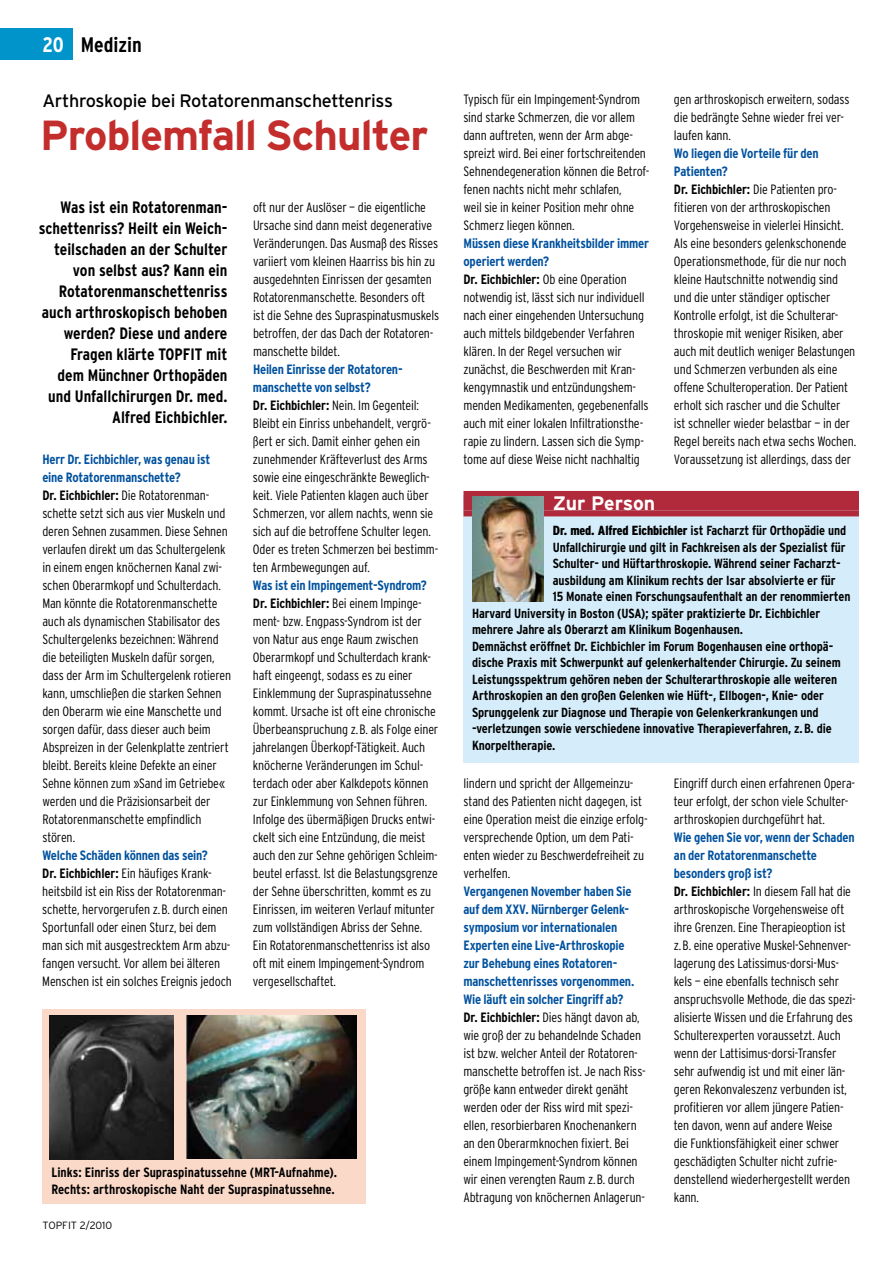
<style>
.page{position:relative;width:893px;height:1263px;background:#fff}
.page>*{position:absolute;margin:0;border:0;box-sizing:border-box;transform-origin:0 0}
.t1{font:700 42px "Interstate";letter-spacing:-.02em;color:#c32e2d}
.t2{font:700 condensed 21px "Interstate";color:#000}
.t3{font:700 19.5px "Interstate";letter-spacing:-.01em;color:#fff}
.t4{font:18px "Interstate";letter-spacing:-.02em;color:#000}
.t5{font:700 condensed 16.5px/21px "Interstate";color:#000;text-align:right}
.t6{font:300 condensed 13.5px/18px "Interstate";letter-spacing:-.015em;color:#000}
.t7{font:700 condensed 13.5px/16.5px "Interstate";color:#000}
.t8{font:700 condensed 13.2px "Interstate";letter-spacing:-.01em;color:#000}
.t9{font:300 10.5px "Interstate";color:#000}
.s1{color:#fff}
.s2{font-weight:700;color:#00519e}
.s3{font-weight:700}
.s4{font-weight:900}
</style>
<div class="page">
<div style="left:463px;top:495px;width:396px;height:267px;background:#d5edfa"></div>
<div style="left:463px;top:491px;width:396px;height:19px;background:#b12a3b"></div>
<div style="left:463px;top:510px;width:396px;height:6px;background:#b12a3b"></div>
<img style="left:472px;top:497px;width:71px;height:104px">
<div style="left:43px;top:1010px;width:323px;height:194px;background:#fbd9c9"></div>
<img style="left:187px;top:1015px;width:169px;height:144px">
<img style="left:50px;top:1015px;width:123px;height:144px">
<div style="left:0;top:28px;width:72px;height:32px;background:#0094ca"></div>
<h2 class="t2" style="left:43px;top:33px;width:101px"><span class="s1">20</span> Medizin</h2>
<h3 class="t4" style="left:43px;top:91px;width:352px">Arthroskopie bei Rotatorenmanschettenriss</h3>
<h1 class="t1" style="left:40px;top:112px;width:390px">Problemfall Schulter</h1>
<p class="t5" style="left:39px;top:196px;width:190px">Was ist ein Rotatorenman&shy;schettenriss? Heilt ein Weich&shy;teilschaden an der Schulter von selbst aus? Kann ein<br>Rotatorenmanschettenriss auch arthroskopisch behoben werden? Diese und andere<br>Fragen klärte TOPFIT mit<br>dem Münchner Orthopäden und -Unfallchirurgen Dr. med.<br>Alfred Eichbichler.</p>
<p class="t6" style="left:42px;top:450px;width:190px"><span class="s2">Herr Dr. Eichbichler, was genau ist eine Rotatorenmanschette?<br></span><span class="s3">Dr. Eichbichler:</span> Die Rotatorenman&shy;schette setzt sich aus vier Muskeln und deren Sehnen zusammen. Diese Sehnen verlaufen direkt um das Schultergelenk in einem engen knöchernen Kanal zwi&shy;schen Oberarmkopf und Schulterdach.<br>Man könnte die Rotatorenmanschette auch als dynamischen Stabilisator des Schultergelenks bezeichnen: Während die beteiligten Muskeln dafür sorgen, dass der Arm im Schultergelenk rotieren kann, umschließen die starken Sehnen den Oberarm wie eine Manschette und sorgen dafür, dass dieser auch beim Abspreizen in der Gelenkplatte zentriert bleibt. Bereits kleine Defekte an einer Sehne können zum »Sand im Getriebe« werden und die Präzisionsarbeit der Rotatorenmanschette empfindlich stören.</p>
<p class="t6" style="left:42px;top:846px;width:191px"><span class="s2">Welche Schäden können das sein?<br></span><span class="s3">Dr. Eichbichler:</span> Ein häufiges Krank&shy;heitsbild ist ein Riss der Rotatorenman&shy;schette, hervorgerufen z.B. durch einen Sportunfall oder einen Sturz, bei dem man sich mit ausgestrecktem Arm abzu&shy;fangen versucht. Vor allem bei älteren Menschen ist ein solches Ereignis jedoch</p>
<p class="t6" style="left:253px;top:198px;width:188px">oft nur der Auslöser — die eigentliche Ursache sind dann meist degenerative Veränderungen. Das Ausmaß des Risses variiert vom kleinen Haarriss bis hin zu ausgedehnten Einrissen der gesamten Rotatorenmanschette. Besonders oft ist die Sehne des Supraspinatusmuskels betroffen, der das Dach der Rotatoren&shy;manschette bildet.</p>
<p class="t6" style="left:253px;top:360px;width:187px"><span class="s2">Heilen Einrisse der Rotatoren&shy;manschette von selbst?<br></span><span class="s3">Dr. Eichbichler:</span> Nein. Im Gegenteil:<br>Bleibt ein Einriss unbehandelt, vergrö&shy;ßert er sich. Damit einher gehen ein zunehmender Kräfteverlust des Arms sowie eine eingeschränkte Beweglich&shy;keit. Viele Patienten klagen auch über Schmerzen, vor allem nachts, wenn sie sich auf die betroffene Schulter legen.<br>Oder es treten Schmerzen bei bestimm&shy;ten Armbewegungen auf.</p>
<p class="t6" style="left:253px;top:576px;width:187px"><span class="s2">Was ist ein Impingement-Syndrom?<br></span><span class="s3">Dr. Eichbichler:</span> Bei einem Impinge&shy;ment- bzw. Engpass-Syndrom ist der von Natur aus enge Raum zwischen Oberarmkopf und Schulterdach krank&shy;haft eingeengt, sodass es zu einer Einklemmung der Supraspinatussehne kommt. Ursache ist oft eine chronische Überbeanspruchung z.B. als Folge einer jahrelangen Überkopf-Tätigkeit. Auch knöcherne Veränderungen im Schul&shy;terdach oder aber Kalkdepots können zur Einklemmung von Sehnen führen.<br>Infolge des übermäßigen Drucks entwi&shy;ckelt sich eine Entzündung, die meist auch den zur Sehne gehörigen Schleim&shy;beutel erfasst. Ist die Belastungsgrenze der Sehne überschritten, kommt es zu Einrissen, im weiteren Verlauf mitunter zum vollständigen Abriss der Sehne.<br>Ein Rotatorenmanschettenriss ist also oft mit einem Impingement-Syndrom vergesellschaftet.</p>
<p class="t7" style="left:51px;top:1164px;width:287px">Links: Einriss der Supraspinatussehne (MRT-Aufnahme).<br>Rechts: arthroskopische Naht der Supraspinatussehne.</p>
<p class="t9" style="left:43px;top:1219px;width:71px">TOPFIT 2/2010</p>
<p class="t6" style="left:463px;top:90px;width:187px">Typisch für ein Impingement-Syndrom sind starke Schmerzen, die vor allem dann auftreten, wenn der Arm abge&shy;spreizt wird. Bei einer fortschreitenden Sehnendegeneration können die Betrof&shy;fenen nachts nicht mehr schlafen,<br>weil sie in keiner Position mehr ohne Schmerz liegen können.</p>
<p class="t6" style="left:463px;top:234px;width:187px"><span class="s2">Müssen diese Krankheitsbilder immer operiert werden?<br></span><span class="s3">Dr. Eichbichler:</span> Ob eine Operation notwendig ist, lässt sich nur individuell nach einer eingehenden Untersuchung auch mittels bildgebender Verfahren klären. In der Regel versuchen wir zunächst, die Beschwerden mit Kran&shy;kengymnastik und entzündungshem&shy;menden Medikamenten, gegebenenfalls auch mit einer lokalen Infiltrationsthe&shy;rapie zu lindern. Lassen sich die Symp&shy;tome auf diese Weise nicht nachhaltig</p>
<p class="t6" style="left:674px;top:90px;width:177px">gen arthroskopisch erweitern, sodass die bedrängte Sehne wieder frei ver&shy;laufen kann.</p>
<p class="t6" style="left:674px;top:144px;width:184px"><span class="s2">Wo liegen die Vorteile für den Patienten?<br></span><span class="s3">Dr. Eichbichler:</span> Die Patienten pro&shy;fitieren von der arthroskopischen Vorgehensweise in vielerlei Hinsicht.<br>Als eine besonders gelenkschonende Operationsmethode, für die nur noch kleine Hautschnitte notwendig sind und die unter ständiger optischer Kontrolle erfolgt, ist die Schulterar&shy;throskopie mit weniger Risiken, aber auch mit deutlich weniger Belastungen und Schmerzen verbunden als eine offene Schulteroperation. Der Patient erholt sich rascher und die Schulter<br>ist schneller wieder belastbar — in der Regel bereits nach etwa sechs Wochen.<br>Voraussetzung ist allerdings, dass der</p>
<h3 class="t3" style="left:553px;top:492px;width:104px">Zur Person</h3>
<p class="t8" style="left:553px;top:523px;width:295px"><span class="s4">Dr. med. Alfred Eichbichler</span> ist Facharzt für Orthopädie und</p>
<p class="t8" style="left:553px;top:540px;width:294px">Unfallchirurgie und gilt in Fachkreisen als der Spezialist für</p>
<p class="t8" style="left:553px;top:556px;width:289px">Schulter- und Hüftarthroskopie. Während seiner Facharzt-</p>
<p class="t8" style="left:553px;top:573px;width:284px">ausbildung am Klinikum rechts der Isar absolvierte er für</p>
<p class="t8" style="left:553px;top:589px;width:299px">15 Monate einen Forschungsaufenthalt an der renommierten</p>
<p class="t8" style="left:472px;top:606px;width:350px">Harvard University in Boston (USA); später praktizierte Dr. Eichbichler</p>
<p class="t8" style="left:472px;top:622px;width:272px">mehrere Jahre als Oberarzt am Klinikum Bogenhausen.</p>
<p class="t8" style="left:472px;top:639px;width:363px">Demnächst eröffnet Dr. Eichbichler im Forum Bogenhausen eine orthopä-</p>
<p class="t8" style="left:472px;top:655px;width:370px">dische Praxis mit Schwerpunkt auf gelenkerhaltender Chirurgie. Zu seinem</p>
<p class="t8" style="left:472px;top:672px;width:367px">Leistungsspektrum gehören neben der Schulterarthroskopie alle weiteren</p>
<p class="t8" style="left:472px;top:688px;width:353px">Arthroskopien an den großen Gelenken wie Hüft-, Ellbogen-, Knie- oder</p>
<p class="t8" style="left:472px;top:705px;width:348px">Sprunggelenk zur Diagnose und Therapie von Gelenkerkrankungen und</p>
<p class="t8" style="left:472px;top:721px;width:361px">-verletzungen sowie verschiedene innovative Therapieverfahren, z.B. die</p>
<p class="t8" style="left:472px;top:738px;width:85px">Knorpeltherapie.</p>
<p class="t6" style="left:463px;top:774px;width:186px">lindern und spricht der Allgemeinzu&shy;stand des Patienten nicht dagegen, ist eine Operation meist die einzige erfolg&shy;versprechende Option, um dem Pati&shy;enten wieder zu Beschwerdefreiheit zu verhelfen.</p>
<p class="t6" style="left:463px;top:882px;width:184px"><span class="s2">Vergangenen November haben Sie auf dem XXV. Nürnberger Gelenk&shy;symposium vor internationalen Experten eine Live-Arthroskopie<br>zur Behebung eines Rotatoren&shy;manschettenrisses vorgenommen.<br>Wie läuft ein solcher Eingriff ab?<br></span><span class="s3">Dr. Eichbichler:</span> Dies hängt davon ab, wie groß der zu behandelnde Schaden ist bzw. welcher Anteil der Rotatoren&shy;manschette betroffen ist. Je nach Riss&shy;größe kann entweder direkt genäht werden oder der Riss wird mit spezi&shy;ellen, resorbierbaren Knochenankern an den Oberarmknochen fixiert. Bei einem Impingement-Syndrom können wir einen verengten Raum z.B. durch Abtragung von knöchernen Anlagerun-</p>
<p class="t6" style="left:674px;top:774px;width:183px">Eingriff durch einen erfahrenen Opera&shy;teur erfolgt, der schon viele Schulter&shy;arthroskopien durchgeführt hat.</p>
<p class="t6" style="left:674px;top:828px;width:183px"><span class="s2">Wie gehen Sie vor, wenn der Schaden an der Rotatorenmanschette besonders groß ist?<br></span><span class="s3">Dr. Eichbichler:</span> In diesem Fall hat die arthroskopische Vorgehensweise oft ihre Grenzen. Eine Therapieoption ist z.B. eine operative Muskel-Sehnenver&shy;lagerung des Latissimus-dorsi-Mus&shy;kels — eine ebenfalls technisch sehr anspruchsvolle Methode, die das spezi&shy;alisierte Wissen und die Erfahrung des Schulterexperten voraussetzt. Auch wenn der Lattisimus-dorsi-Transfer sehr aufwendig ist und mit einer län&shy;geren Rekonvaleszenz verbunden ist, profitieren vor allem jüngere Patien&shy;ten davon, wenn auf andere Weise<br>die Funktionsfähigkeit einer schwer geschädigten Schulter nicht zufrie&shy;denstellend wiederhergestellt werden kann.</p>
</div>
